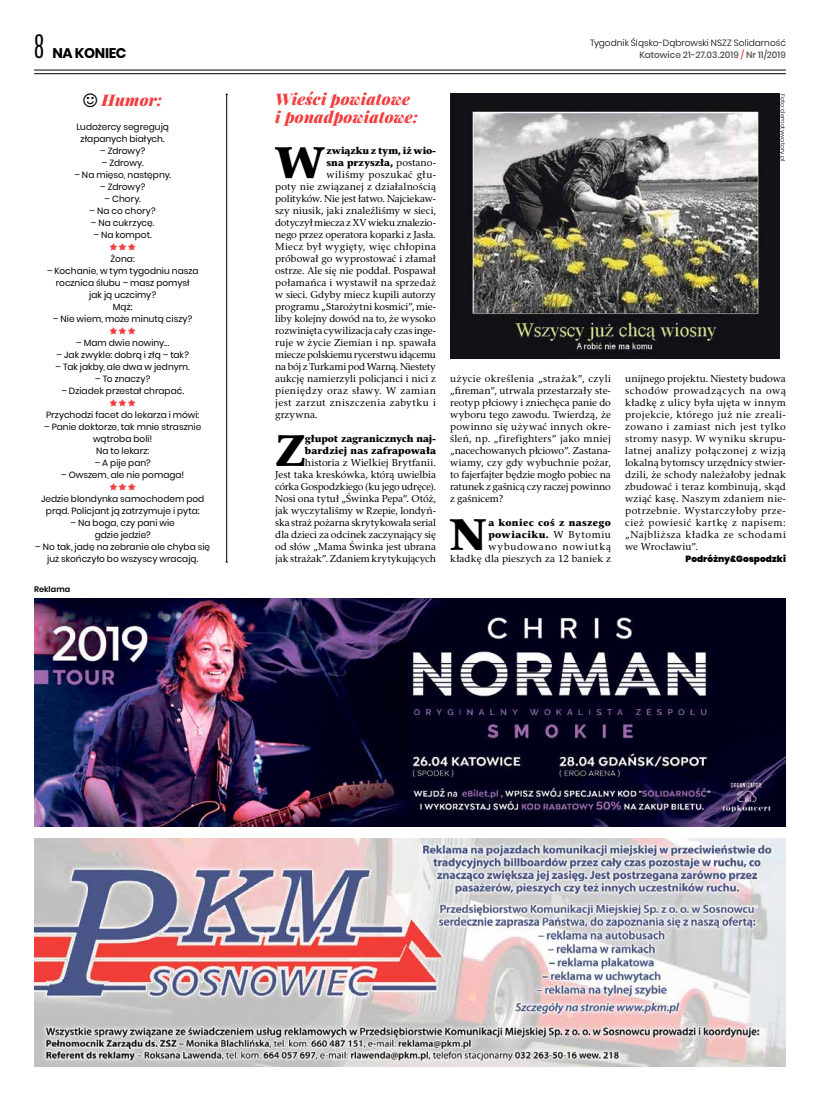
<style>
.page{position:relative;width:820px;height:1106px;background:#fff}
.page>*{position:absolute;margin:0;border:0;box-sizing:border-box;transform-origin:0 0}
.t1{font:44.3px "Rashel EFN Black";color:#000}
.t2{font:300 27px "Antonio";color:#000}
.t3{font:italic 900 16px/18px "Playfair Display";letter-spacing:.01em;color:#f13d3d}
.t4{font:700 14px "Poppins";letter-spacing:-.025em;color:#000}
.t5{font:10px/12px "Rashel EFN";letter-spacing:.015em;color:#000;text-align:justify}
.t6{font:10px/12px "Rashel EFN Black";letter-spacing:.005em;color:#000}
.t7{font:10px/12px "Rashel EFN Black";letter-spacing:.03em;color:#000}
.t8{font:9px/12px "Poppins";letter-spacing:.005em;color:#000;text-align:center}
.t9{font:300 9px "Poppins";color:#000}
.t10{font:500 9px "Poppins";color:#544d48}
.t11{font:900 9px "Poppins";letter-spacing:.005em;color:#000}
.t12{font:600 8px "Poppins";letter-spacing:.01em;color:#000}
.t13{font:300 6px "Poppins";letter-spacing:.015em;color:#000}
.s1{font-family:"Rashel EFN"}
.s2{color:#f13d3d}
</style>
<div class="page">
<hr style="left:34px;top:70px;width:751px;height:1px;background:#000">
<hr style="left:34px;top:73px;width:751px;height:1px;background:#000">
<img style="left:450px;top:94px;width:329px;height:264px">
<hr style="left:226px;top:94px;width:1px;height:468px;background:#000">
<img style="left:34px;top:598px;width:751px;height:228px">
<img style="left:34px;top:838px;width:751px;height:228px">
<h2 class="t2" style="left:34px;top:27px;width:11px">8</h2>
<h3 class="t4" style="left:52px;top:45px;width:75px">NA KONIEC</h3>
<h3 class="t3" style="left:101px;top:90px;width:62px">Humor:</h3>
<h3 class="t3" style="left:275px;top:90px;width:144px">Wieści powiatowe i ponadpowiatowe:</h3>
<h1 class="t1" style="left:275px;top:135px;width:51px">W</h1>
<p class="t6" style="left:326px;top:145px;width:111px">związku z tym, iż wio&shy;sna przyszła, <span class="s1">postano-</span></p>
<p class="t8" style="left:76px;top:121px;width:94px">Ludożercy segregują złapanych białych.</p>
<p class="t8" style="left:100px;top:145px;width:47px">– Zdrowy?</p>
<p class="t8" style="left:102px;top:157px;width:43px">– Zdrowy.</p>
<p class="t8" style="left:74px;top:169px;width:98px">– Na mięso, następny.</p>
<p class="t8" style="left:100px;top:181px;width:47px">– Zdrowy?</p>
<p class="t8" style="left:105px;top:193px;width:38px">– Chory.</p>
<p class="t8" style="left:90px;top:205px;width:68px">– Na co chory?</p>
<p class="t8" style="left:91px;top:217px;width:65px">– Na cukrzycę.</p>
<p class="t8" style="left:93px;top:229px;width:60px">– Na kompot.</p>
<p class="t8" style="left:111px;top:253px;width:26px">Żona:</p>
<p class="t8" style="left:47px;top:265px;width:153px">– Kochanie, w tym tygodniu nasza rocznica ślubu – masz pomysł<br>jak ją uczcimy?<br>Mąż:</p>
<p class="t8" style="left:53px;top:313px;width:141px">– Nie wiem, może minutą ciszy?</p>
<p class="t8" style="left:76px;top:337px;width:95px">– Mam dwie nowiny...</p>
<p class="t8" style="left:57px;top:349px;width:134px">– Jak zwykle: dobrą i złą – tak?</p>
<p class="t8" style="left:56px;top:361px;width:136px">– Tak jakby, ale dwa w jednym.</p>
<p class="t8" style="left:95px;top:373px;width:57px">– To znaczy?</p>
<p class="t8" style="left:61px;top:385px;width:124px">– Dziadek przestał chrapać.</p>
<p class="t8" style="left:46px;top:409px;width:155px">Przychodzi facet do lekarza i mówi:</p>
<p class="t8" style="left:44px;top:421px;width:159px">– Panie doktorze, tak mnie strasznie wątroba boli!<br>Na to lekarz:</p>
<p class="t8" style="left:95px;top:457px;width:57px">– A pije pan?</p>
<p class="t8" style="left:61px;top:469px;width:125px">– Owszem, ale nie pomaga!</p>
<p class="t8" style="left:41px;top:493px;width:165px">Jedzie blondynka samochodem pod prąd. Policjant ją zatrzymuje i pyta:</p>
<p class="t8" style="left:71px;top:517px;width:106px">– Na boga, czy pani wie gdzie jedzie?</p>
<p class="t8" style="left:35px;top:541px;width:176px">– No tak, jadę na zebranie ale chyba się już skończyło bo wszyscy wracają.</p>
<p class="t5" style="left:275px;top:168px;width:162px;text-indent:51px">wiliśmy poszukać głu&shy;poty nie związanej z działalnością polityków. Nie jest łatwo. Najciekaw&shy;szy niusik, jaki znaleźliśmy w sieci, dotyczył miecza z XV wieku znalezio&shy;nego przez operatora koparki z Jasła.<br>Miecz był wygięty, więc chłopina próbował go wyprostować i złamał ostrze. Ale się nie poddał. Pospawał połamańca i wystawił na sprzedaż w sieci. Gdyby miecz kupili autorzy programu „Starożytni kosmici”, mie&shy;liby kolejny dowód na to, że wysoko rozwinięta cywilizacja cały czas inge&shy;ruje w życie Ziemian i np. spawała miecze polskiemu rycerstwu idącemu na bój z Turkami pod Warną. Niestety aukcję namierzyli policjanci i nici z pieniędzy oraz sławy. W zamian jest zarzut zniszczenia zabytku i grzywna.</p>
<h1 class="t1" style="left:275px;top:423px;width:32px">Z</h1>
<p class="t6" style="left:305px;top:433px;width:132px">głupot zagranicznych naj&shy;bardziej nas zafrapowała</p>
<p class="t5" style="left:275px;top:456px;width:162px;text-indent:30px">historia z Wielkiej Brytfanii.<br>Jest taka kreskówka, którą uwielbia córka Gospodzkiego (ku jego udręce).<br>Nosi ona tytuł „Świnka Pepa”. Otóż, jak wyczytaliśmy w Rzepie, londyń&shy;ska straż pożarna skrytykowała serial dla dzieci za odcinek zaczynający się od słów „Mama Świnka jest ubrana jak strażak”. Zdaniem krytykujących</p>
<p class="t12" style="left:34px;top:584px;width:38px">Reklama</p>
<p class="t9" style="left:590px;top:38px;width:197px">Tygodnik Śląsko-Dąbrowski NSZZ Solidarność</p>
<p class="t10" style="left:639px;top:50px;width:148px">Katowice 21-27.03.2019 <span class="s2">/</span> Nr 11/2019</p>
<p class="t13" style="left:786px;top:94px;width:68px;rotate:90deg">Foto: demotywatory.pl</p>
<p class="t5" style="left:450px;top:372px;width:162px">użycie określenia „strażak”, czyli „fireman”, utrwala przestarzały ste&shy;reotyp płciowy i zniechęca panie do wyboru tego zawodu. Twierdzą, że powinno się używać innych okre&shy;śleń, np. „firefighters” jako mniej „nacechowanych płciowo”. Zastana&shy;wiamy, czy gdy wybuchnie pożar, to fajerfajter będzie mogło pobiec na ratunek z gaśnicą czy raczej powinno z gaśnicem?</p>
<h1 class="t1" style="left:450px;top:507px;width:38px">N</h1>
<p class="t7" style="left:488px;top:517px;width:124px">a koniec coś z naszego powiaciku. <span class="s1">W Bytomiu</span></p>
<p class="t5" style="left:450px;top:540px;width:162px;text-align:right">wybudowano nowiutką<br>kładkę dla pieszych za 12 baniek z</p>
<p class="t5" style="left:625px;top:372px;width:162px">unijnego projektu. Niestety budowa schodów prowadzących na ową kładkę z ulicy była ujęta w innym projekcie, którego już nie zreali&shy;zowano i zamiast nich jest tylko stromy nasyp. W wyniku skrupu&shy;latnej analizy połączonej z wizją lokalną bytomscy urzędnicy stwier&shy;dzili, że schody należałoby jednak zbudować i teraz kombinują, skąd wziąć kasę. Naszym zdaniem nie&shy;potrzebnie. Wystarczyłoby prze&shy;cież powiesić kartkę z napisem: „Najbliższa kładka ze schodami we Wrocławiu”.</p>
<p class="t11" style="left:685px;top:554px;width:102px">Podróżny&amp;Gospodzki</p>
</div>
